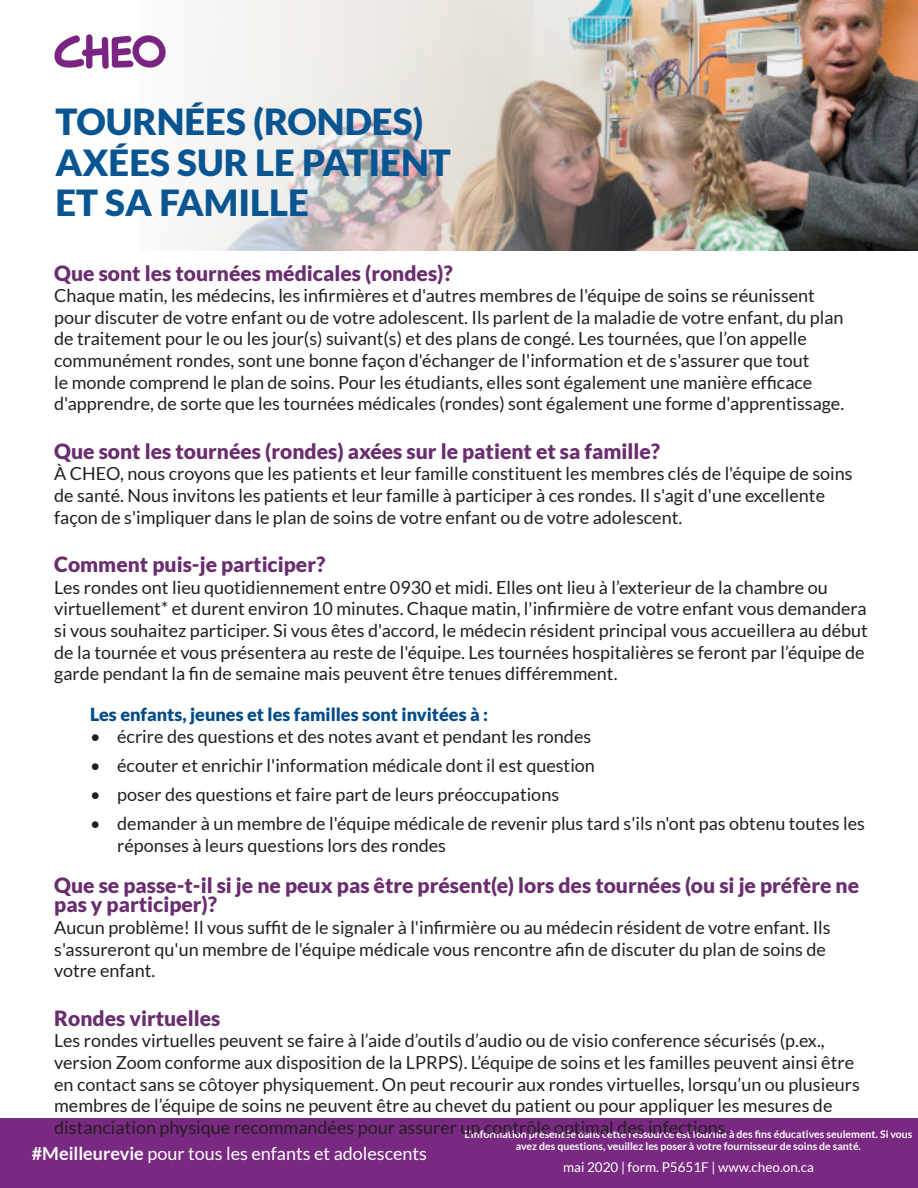
<style>
.page{position:relative;width:918px;height:1188px;background:#fff}
.page>*{position:absolute;margin:0;border:0;box-sizing:border-box;transform-origin:0 0}
.t1{font:900 36px/40.5px "Lato";color:#095591}
.H2_-_Purple{font:900 21px/19.5px "Lato";color:#6a2d6f}
.t2{font:18px/21.6px "Lato";color:#231f20}
.t3{font:18px "Lato";color:#fff}
.H3_-_Dark_blue{font:900 18px "Lato";color:#004b87}
.t4{font:13.5px "Lato";color:#fff}
.t5{font:700 10.5px/12px "Lato";color:#fff;text-align:center}
.s1{font-weight:700}
</style>
<div class="page">
<div style="left:0;top:1119px;width:918px;height:69px;background:#7a2982"></div>
<img style="left:188px;top:0;width:730px;height:250px">
<img style="left:54px;top:34px;width:112px;height:35px">
<h1 class="t1" style="left:55px;top:101px;width:397px">TOURNÉES (RONDES)<br>AXÉES SUR LE PATIENT<br>ET SA FAMILLE</h1>
<h2 class="H2_-_Purple" style="left:54px;top:263px;width:400px">Que sont les tournées médicales (rondes)?</h2>
<p class="t2" style="left:54px;top:285px;width:792px">Chaque matin, les médecins, les infirmières et d'autres membres de l'équipe de soins se réunissent pour discuter de votre enfant ou de votre adolescent. Ils parlent de la maladie de votre enfant, du plan de traitement pour le ou les jour(s) suivant(s) et des plans de congé. Les tournées, que l’on appelle communément rondes, sont une bonne façon d'échanger de l'information et de s'assurer que tout<br>le monde comprend le plan de soins. Pour les étudiants, elles sont également une manière efficace d'apprendre, de sorte que les tournées médicales (rondes) sont également une forme d'apprentissage.</p>
<h2 class="H2_-_Purple" style="left:54px;top:441px;width:607px">Que sont les tournées (rondes) axées sur le patient et sa famille?</h2>
<p class="t2" style="left:54px;top:463px;width:800px">À CHEO, nous croyons que les patients et leur famille constituent les membres clés de l'équipe de soins de santé. Nous invitons les patients et leur famille à participer à ces rondes. Il s'agit d'une excellente façon de s'impliquer dans le plan de soins de votre enfant ou de votre adolescent.</p>
<h2 class="H2_-_Purple" style="left:54px;top:554px;width:273px">Comment puis-je participer?</h2>
<p class="t2" style="left:54px;top:576px;width:815px">Les rondes ont lieu quotidiennement entre 0930 et midi. Elles ont lieu à l’exterieur de la chambre ou virtuellement* et durent environ 10 minutes. Chaque matin, l'infirmière de votre enfant vous demandera si vous souhaitez participer. Si vous êtes d'accord, le médecin résident principal vous accueillera au début de la tournée et vous présentera au reste de l'équipe. Les tournées hospitalières se feront par l’équipe de garde pendant la fin de semaine mais peuvent être tenues différemment.</p>
<h3 class="H3_-_Dark_blue" style="left:90px;top:704px;width:400px">Les enfants, jeunes et les familles sont invitées à :</h3>
<p class="t2" style="left:90px;top:725px;width:503px">• écrire des questions et des notes avant et pendant les rondes</p>
<p class="t2" style="left:90px;top:755px;width:506px">• écouter et enrichir l'information médicale dont il est question</p>
<p class="t2" style="left:90px;top:784px;width:470px">• poser des questions et faire part de leurs préoccupations</p>
<p class="t2" style="left:117px;top:813px;width:749px;text-indent:-27px">• demander à un membre de l'équipe médicale de revenir plus tard s'ils n'ont pas obtenu toutes les réponses à leurs questions lors des rondes</p>
<h2 class="H2_-_Purple" style="left:54px;top:875px;width:806px">Que se passe-t-il si je ne peux pas être présent(e) lors des tournées (ou si je préfère ne pas y participer)?</h2>
<p class="t2" style="left:54px;top:917px;width:778px">Aucun problème! Il vous suffit de le signaler à l'infirmière ou au médecin résident de votre enfant. Ils s'assureront qu'un membre de l'équipe médicale vous rencontre afin de discuter du plan de soins de votre enfant.</p>
<h2 class="H2_-_Purple" style="left:54px;top:1008px;width:168px">Rondes virtuelles</h2>
<p class="t2" style="left:54px;top:1030px;width:807px">Les rondes virtuelles peuvent se faire à l’aide d’outils d’audio ou de visio conference sécurisés (p.ex., version Zoom conforme aux disposition de la LPRPS). L’équipe de soins et les familles peuvent ainsi être en contact sans se côtoyer physiquement. On peut recourir aux rondes virtuelles, lorsqu’un ou plusieurs membres de l’équipe de soins ne peuvent être au chevet du patient ou pour appliquer les mesures de distanciation physique recommandées pour assurer un contrôle optimal des infections.</p>
<p class="t5" style="left:464px;top:1128px;width:449px">L'information présentée dans cette ressource est fournie à des fins éducatives seulement. Si vous avez des questions, veuillez les poser à votre fournisseur de soins de santé.</p>
<p class="t3" style="left:32px;top:1143px;width:397px"><span class="s1">#Meilleurevie</span> pour tous les enfants et adolescents</p>
<p class="t4" style="left:563px;top:1160px;width:252px">mai 2020 | form. P5651F | www.cheo.on.ca</p>
</div>
